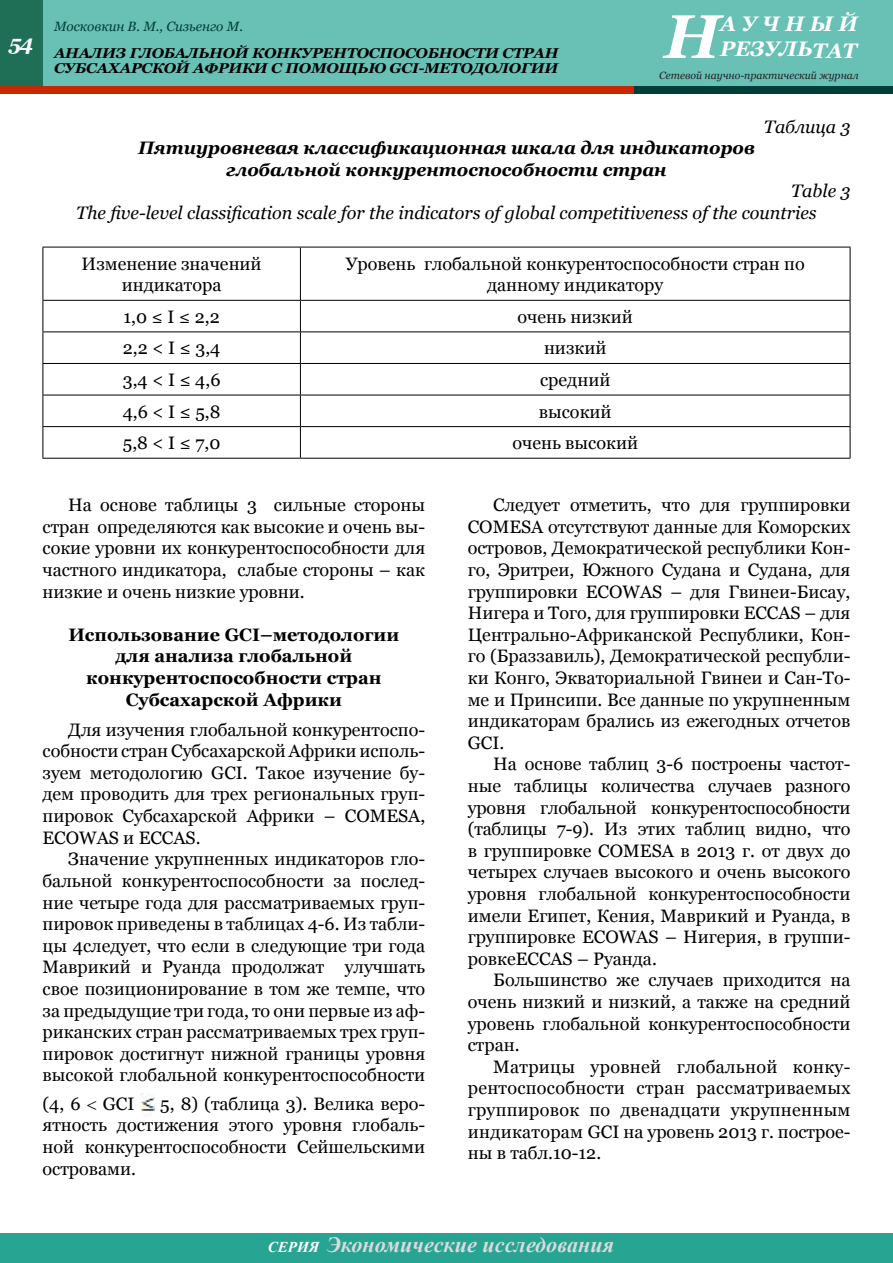
<style>
.page{position:relative;width:893px;height:1263px;background:#fff}
.page>*{position:absolute;margin:0;border:0;box-sizing:border-box;transform-origin:0 0}
.t1{font:italic 700 61.5px "Georgia";color:#fff}
.t2{font:italic 700 21.75px "Times New Roman";color:#dadbdc}
.t3{font:italic 700 21px/25.2px "Georgia";color:#fff}
.t4{font:18px/21.6px "Georgia";color:#000;text-align:justify}
.t5{font:italic 18px/21.6px "Georgia";color:#000}
.t6{font:700 18px/21.6px "Georgia";color:#000;text-align:center}
.t7{font:italic 700 18px/21.6px "Georgia";color:#000;text-align:center}
.t8{font:italic 700 14.25px/15px "Georgia";letter-spacing:-.01em;color:#000;text-align:right;scale:1.05 1}
.t9{font:italic 13.5px "Georgia";color:#003f37}
.t10{font:italic 10.5px "Georgia";color:#222}
.s1{font-style:italic}
.s2{font-size:15px;color:#fff}
</style>
<div class="page">
<div style="left:0;top:0;width:893px;height:94px;background:#69c0b4"></div>
<div style="left:0;top:0;width:43px;height:90px;background:#1e6f56"></div>
<div style="left:0;top:86px;width:655px;height:8px;background:#c62900"></div>
<div style="left:634px;top:86px;width:259px;height:8px;background:#003f37"></div>
<div style="left:0;top:1233px;width:893px;height:30px;background:#28a493"></div>
<img style="left:141px;top:1093px;width:13px;height:23px">
<hr style="left:43px;top:247px;width:257px;height:1px;background:#000">
<hr style="left:300px;top:247px;width:550px;height:1px;background:#000">
<hr style="left:43px;top:300px;width:257px;height:1px;background:#000">
<hr style="left:300px;top:300px;width:550px;height:1px;background:#000">
<hr style="left:43px;top:331px;width:257px;height:1px;background:#000">
<hr style="left:300px;top:331px;width:550px;height:1px;background:#000">
<hr style="left:43px;top:363px;width:257px;height:1px;background:#000">
<hr style="left:300px;top:363px;width:550px;height:1px;background:#000">
<hr style="left:43px;top:395px;width:257px;height:1px;background:#000">
<hr style="left:300px;top:395px;width:550px;height:1px;background:#000">
<hr style="left:43px;top:426px;width:257px;height:1px;background:#000">
<hr style="left:300px;top:426px;width:550px;height:1px;background:#000">
<hr style="left:43px;top:458px;width:257px;height:1px;background:#000">
<hr style="left:300px;top:458px;width:550px;height:1px;background:#000">
<hr style="left:43px;top:247px;width:1px;height:53px;background:#000">
<hr style="left:43px;top:301px;width:1px;height:30px;background:#000">
<hr style="left:43px;top:332px;width:1px;height:31px;background:#000">
<hr style="left:43px;top:364px;width:1px;height:31px;background:#000">
<hr style="left:43px;top:395px;width:1px;height:31px;background:#000">
<hr style="left:43px;top:427px;width:1px;height:31px;background:#000">
<hr style="left:300px;top:247px;width:1px;height:53px;background:#000">
<hr style="left:850px;top:247px;width:1px;height:53px;background:#000">
<hr style="left:300px;top:301px;width:1px;height:30px;background:#000">
<hr style="left:850px;top:301px;width:1px;height:30px;background:#000">
<hr style="left:300px;top:332px;width:1px;height:31px;background:#000">
<hr style="left:850px;top:332px;width:1px;height:31px;background:#000">
<hr style="left:300px;top:364px;width:1px;height:31px;background:#000">
<hr style="left:850px;top:364px;width:1px;height:31px;background:#000">
<hr style="left:300px;top:395px;width:1px;height:31px;background:#000">
<hr style="left:850px;top:395px;width:1px;height:31px;background:#000">
<hr style="left:300px;top:427px;width:1px;height:31px;background:#000">
<hr style="left:850px;top:427px;width:1px;height:31px;background:#000">
<p class="t3" style="left:720px;top:11px;width:139px">АУЧНЫЙ<br>РЕЗУЛЬТАТ</p>
<p class="t10" style="left:659px;top:68px;width:201px">Сетевой научно-практический журнал</p>
<p class="t9" style="left:54px;top:18px;width:190px">Московкин В. М., Cизьенго М.</p>
<h1 class="t1" style="left:664px;top:-3px;width:58px">Н</h1>
<p class="t8" style="left:9px;top:45px;width:525px"><sup>54</sup> АНАЛИЗ ГЛОБАЛЬНОЙ КОНКУРЕНТОСПОСОБНОСТИ СТРАН<br>СУБСАХАРCКОЙ АФРИКИ С ПОМОЩЬЮ GCI-МЕТОДОЛОГИИ</p>
<p class="t5" style="left:764px;top:116px;width:88px">Таблица 3</p>
<p class="t7" style="left:138px;top:137px;width:618px">Пятиуровневая классификационная шкала для индикаторов глобальной конкурентоспособности стран</p>
<p class="t5" style="left:76px;top:181px;width:776px;text-indent:715px">Table 3<br>The five-level classification scale for the indicators of global competitiveness of the countries</p>
<p class="t4" style="left:82px;top:253px;width:182px;text-align:center">Изменение значений индикатора</p>
<p class="t4" style="left:346px;top:253px;width:461px;text-align:center">Уровень глобальной конкурентоспособности стран по данному индикатору</p>
<p class="t4" style="left:124px;top:306px;width:98px">1,0 ≤ I ≤ 2,2</p>
<p class="t4" style="left:517px;top:306px;width:117px">очень низкий</p>
<p class="t4" style="left:123px;top:338px;width:99px">2,2 &lt; I ≤ 3,4</p>
<p class="t4" style="left:544px;top:338px;width:64px">низкий</p>
<p class="t4" style="left:123px;top:369px;width:99px">3,4 &lt; I ≤ 4,6</p>
<p class="t4" style="left:540px;top:369px;width:72px">средний</p>
<p class="t4" style="left:123px;top:401px;width:99px">4,6 &lt; I ≤ 5,8</p>
<p class="t4" style="left:539px;top:401px;width:74px">высокий</p>
<p class="t4" style="left:123px;top:433px;width:99px">5,8 &lt; I ≤ 7,0</p>
<p class="t4" style="left:512px;top:433px;width:127px">очень высокий</p>
<p class="t4" style="left:43px;top:494px;width:384px;text-indent:26px">На основе таблицы 3 сильные стороны стран определяются как высокие и очень вы&shy;сокие уровни их конкурентоспособности для частного индикатора, слабые стороны – как низкие и очень низкие уровни.</p>
<p class="t6" style="left:68px;top:624px;width:332px">Использование GCI–методологии для анализа глобальной конкурентоспособности стран<br>Субсахарcкой Африки</p>
<p class="t4" style="left:43px;top:719px;width:384px;text-indent:26px">Для изучения глобальной конкурентоспо&shy;собности стран Субсахарcкой Африки исполь&shy;зуем методологию GCI. Такое изучение бу&shy;дем проводить для трех региональных груп&shy;пировок Субсахарcкой Африки <span class="s1">–</span> COMESA, ECOWAS и ECCAS.</p>
<p class="t4" style="left:43px;top:849px;width:384px;text-indent:26px">Значение укрупненных индикаторов гло&shy;бальной конкурентоспособности за послед&shy;ние четыре года для рассматриваемых груп&shy;пировок приведены в таблицах 4-6. Из табли&shy;цы 4следует, что если в следующие три года Маврикий и Руанда продолжат улучшать свое позиционирование в том же темпе, что за предыдущие три года, то они первые из аф&shy;риканских стран рассматриваемых трех груп&shy;пировок достигнут нижной границы уровня высокой глобальной конкурентоспособности</p>
<p class="t4" style="left:43px;top:1093px;width:93px">(4, 6 GCI</p>
<p class="t4" style="left:43px;top:1093px;width:384px;text-indent:118px">5, 8) (таблица 3). Велика веро&shy;ятность достижения этого уровня глобаль&shy;ной конкурентоспособности Сейшельскими островами.</p>
<p class="t4" style="left:468px;top:494px;width:384px;text-indent:26px">Следует отметить, что для группировки COMESA отсутствуют данные для Коморских островов, Демократической республики Кон&shy;го, Эритреи, Южного Судана и Судана, для группировки ECOWAS <span class="s1">–</span> для Гвинеи-Бисау, Нигера и Того, для группировки ECCAS <span class="s1">–</span> для Центрально-Африканской Республики, Кон&shy;го (Браззавиль), Демократической республи&shy;ки Конго, Экваториальной Гвинеи и Сан-То&shy;ме и Принсипи. Все данные по укрупненным индикаторам брались из ежегодных отчетов GCI.</p>
<p class="t4" style="left:468px;top:754px;width:384px;text-indent:26px">На основе таблиц 3-6 построены частот&shy;ные таблицы количества случаев разного уровня глобальной конкурентоспособности (таблицы 7-9). Из этих таблиц видно, что в группировке COMESA в 2013 г. от двух до четырех случаев высокого и очень высокого уровня глобальной конкурентоспособности имели Египет, Кения, Маврикий и Руанда, в группировке ECOWAS <span class="s1">–</span> Нигерия, в группи&shy;ровкеECCAS <span class="s1">–</span> Руанда.</p>
<p class="t4" style="left:468px;top:970px;width:384px;text-indent:26px">Большинство же случаев приходится на очень низкий и низкий, а также на средний уровень глобальной конкурентоспособности стран.</p>
<p class="t4" style="left:468px;top:1056px;width:384px;text-indent:26px">Матрицы уровней глобальной конку&shy;рентоспособности стран рассматриваемых группировок по двенадцати укрупненным индикаторам GCI на уровень 2013 г. построе&shy;ны в табл.10-12.</p>
<p class="t2" style="left:268px;top:1229px;width:348px"><span class="s2">СЕРИЯ</span> Экономические исследования</p>
</div>
